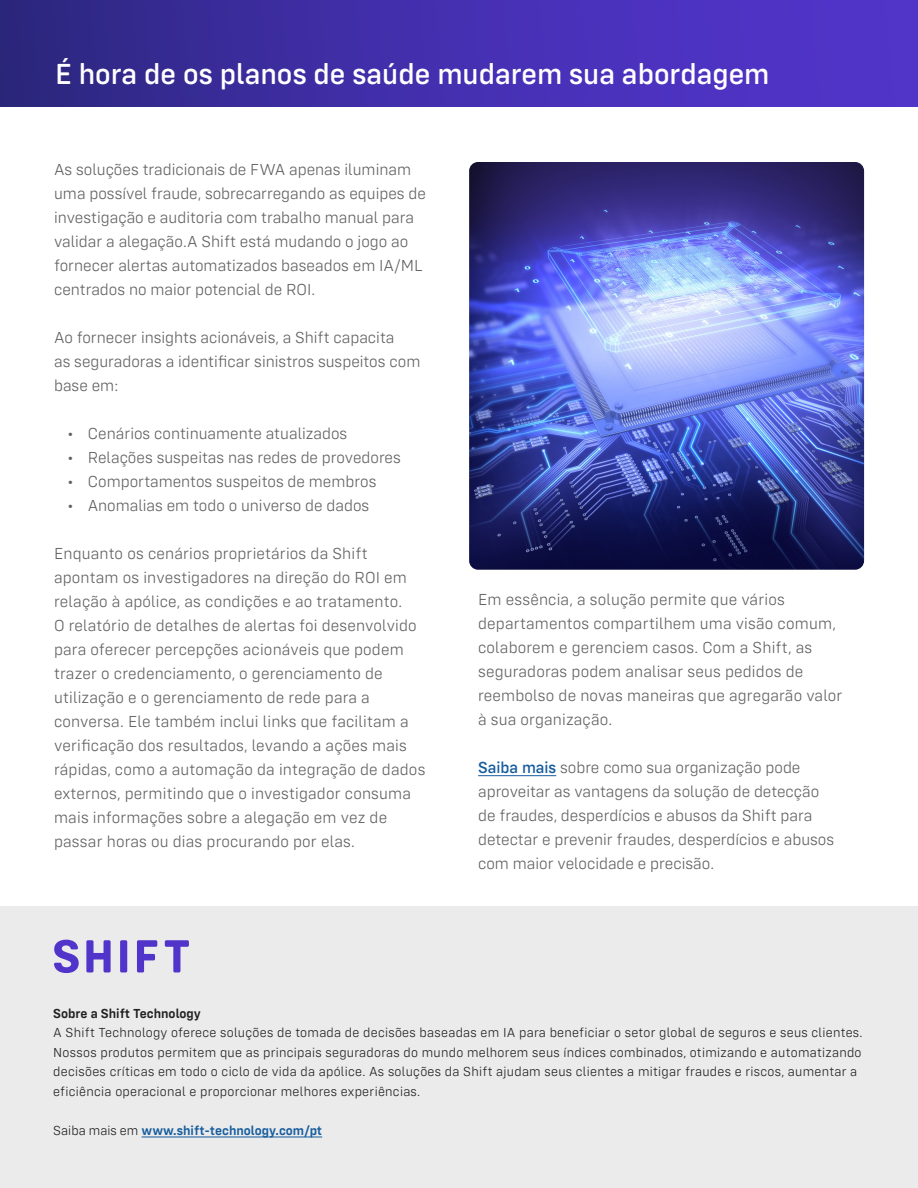
<style>
.page{position:relative;width:918px;height:1188px;background:#fff}
.page>*{position:absolute;margin:0;border:0;box-sizing:border-box;transform-origin:0 0}
.SS_TITLE_PURPLE{font:500 30px "Config Rounded";color:#fff}
.TXT_COURANT{font:300 16.5px/24px "Config Rounded";color:#616161}
.TXT_COURANT-2{font:300 13.5px/19.5px "Config Rounded";letter-spacing:.02em;color:#212121}
.TXT_COURANT-3{font:600 13.5px "Config Rounded";color:#175d9e}
.TXT_COURANT-4{font:600 13.5px "Config Rounded";color:#212121}
.s1{font-weight:500;color:#175d9e}
.s2{font-weight:300;color:#212121}
</style>
<div class="page">
<div style="left:0;top:0;width:918px;height:107px;background:linear-gradient(to right,#2f2884,#5636d3)"></div>
<div style="left:0;top:906px;width:918px;height:282px;background:#ebebeb"></div>
<hr style="left:142px;top:1137px;width:180px;height:1px;background:#175d9e">
<svg style="left:54px;top:940px;width:135px;height:33px"></svg>
<hr style="left:478px;top:775px;width:78px;height:1px;background:#175d9e">
<img style="left:469px;top:162px;width:395px;height:408px">
<p class="SS_TITLE_PURPLE" style="left:55px;top:56px;width:716px">É hora de os planos de saúde mudarem sua abordagem</p>
<p class="TXT_COURANT" style="left:54px;top:157px;width:373px">As soluções tradicionais de FWA apenas iluminam uma possível fraude, sobrecarregando as equipes de investigação e auditoria com trabalho manual para validar a alegação.A Shift está mudando o jogo ao fornecer alertas automatizados baseados em IA/ML centrados no maior potencial de ROI.</p>
<p class="TXT_COURANT" style="left:54px;top:325px;width:368px">Ao fornecer insights acionáveis, a Shift capacita<br>as seguradoras a identificar sinistros suspeitos com base em:</p>
<p class="TXT_COURANT" style="left:68px;top:421px;width:281px">• Cenários continuamente atualizados</p>
<p class="TXT_COURANT" style="left:68px;top:445px;width:335px">• Relações suspeitas nas redes de provedores</p>
<p class="TXT_COURANT" style="left:68px;top:469px;width:310px">• Comportamentos suspeitos de membros</p>
<p class="TXT_COURANT" style="left:68px;top:493px;width:303px">• Anomalias em todo o universo de dados</p>
<p class="TXT_COURANT" style="left:54px;top:541px;width:373px">Enquanto os cenários proprietários da Shift apontam os investigadores na direção do ROI em relação à apólice, as condições e ao tratamento.<br>O relatório de detalhes de alertas foi desenvolvido para oferecer percepções acionáveis que podem trazer o credenciamento, o gerenciamento de utilização e o gerenciamento de rede para a conversa. Ele também inclui links que facilitam a verificação dos resultados, levando a ações mais rápidas, como a automação da integração de dados externos, permitindo que o investigador consuma mais informações sobre a alegação em vez de passar horas ou dias procurando por elas.</p>
<p class="TXT_COURANT" style="left:478px;top:588px;width:366px">Em essência, a solução permite que vários departamentos compartilhem uma visão comum, colaborem e gerenciem casos. Com a Shift, as seguradoras podem analisar seus pedidos de reembolso de novas maneiras que agregarão valor à sua organização.</p>
<p class="TXT_COURANT" style="left:478px;top:756px;width:358px"><span class="s1">Saiba mais</span> sobre como sua organização pode aproveitar as vantagens da solução de detecção de fraudes, desperdícios e abusos da Shift para detectar e prevenir fraudes, desperdícios e abusos com maior velocidade e precisão.</p>
<p class="TXT_COURANT-4" style="left:53px;top:1005px;width:149px">Sobre a Shift Technology</p>
<p class="TXT_COURANT-2" style="left:53px;top:1023px;width:811px">A Shift Technology oferece soluções de tomada de decisões baseadas em IA para beneficiar o setor global de seguros e seus clientes.<br>Nossos produtos permitem que as principais seguradoras do mundo melhorem seus índices combinados, otimizando e automatizando decisões críticas em todo o ciclo de vida da apólice. As soluções da Shift ajudam seus clientes a mitigar fraudes e riscos, aumentar a eficiência operacional e proporcionar melhores experiências.</p>
<p class="TXT_COURANT-3" style="left:53px;top:1122px;width:270px"><span class="s2">Saiba mais em</span> www.shift-technology.com/pt</p>
</div>
